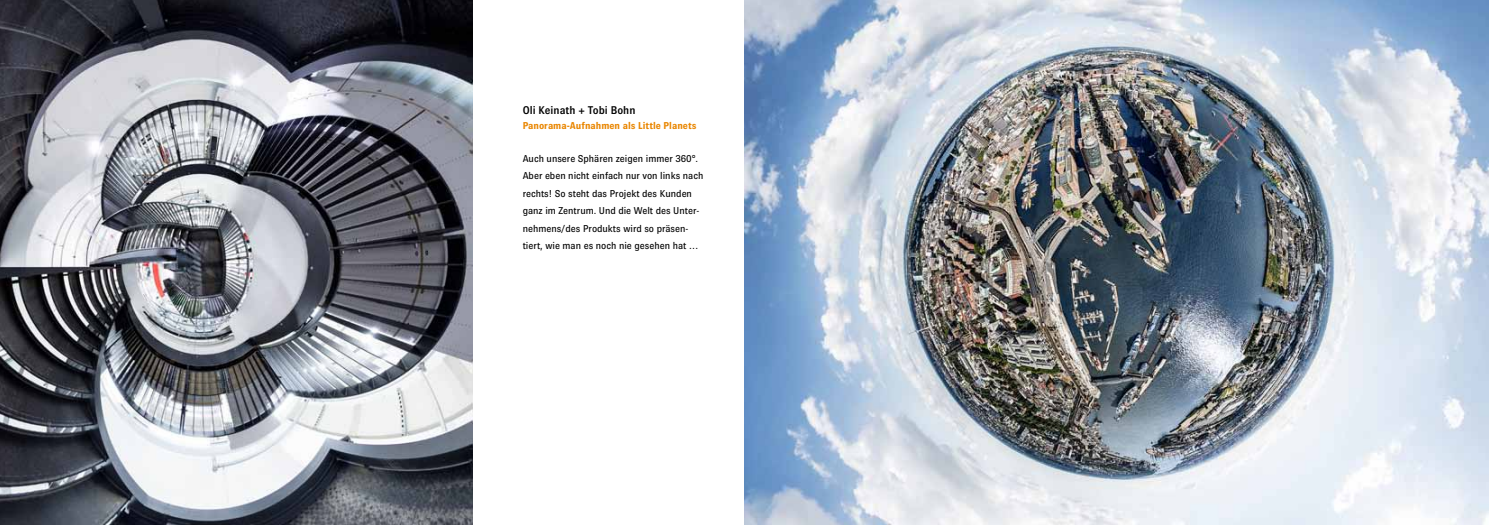
<style>
.page{position:relative;width:1489px;height:525px;background:#fff}
.page>*{position:absolute;margin:0;border:0;box-sizing:border-box;transform-origin:0 0}
.t1{font:500 11.25px "Brown";letter-spacing:.005em;color:#000}
.t2{font:10px/17.5px "Brown";color:#000}
.t3{font:700 10px "Brown";color:#e98600}
</style>
<div class="page">
<img style="left:744px;top:0;width:744px;height:524px">
<img style="left:0;top:0;width:472px;height:524px">
<p class="t1" style="left:522px;top:104px;width:114px">Oli Keinath + Tobi Bohn</p>
<p class="t3" style="left:522px;top:120px;width:175px">Panorama-Aufnahmen als Little Planets</p>
<p class="t2" style="left:522px;top:149px;width:182px">Auch unsere Sphären zeigen immer 360°.<br>Aber eben nicht einfach nur von links nach rechts! So steht das Projekt des Kunden ganz im Zentrum. Und die Welt des Unter&shy;nehmens/des Produkts wird so präsen&shy;tiert, wie man es noch nie gesehen hat …</p>
</div>
